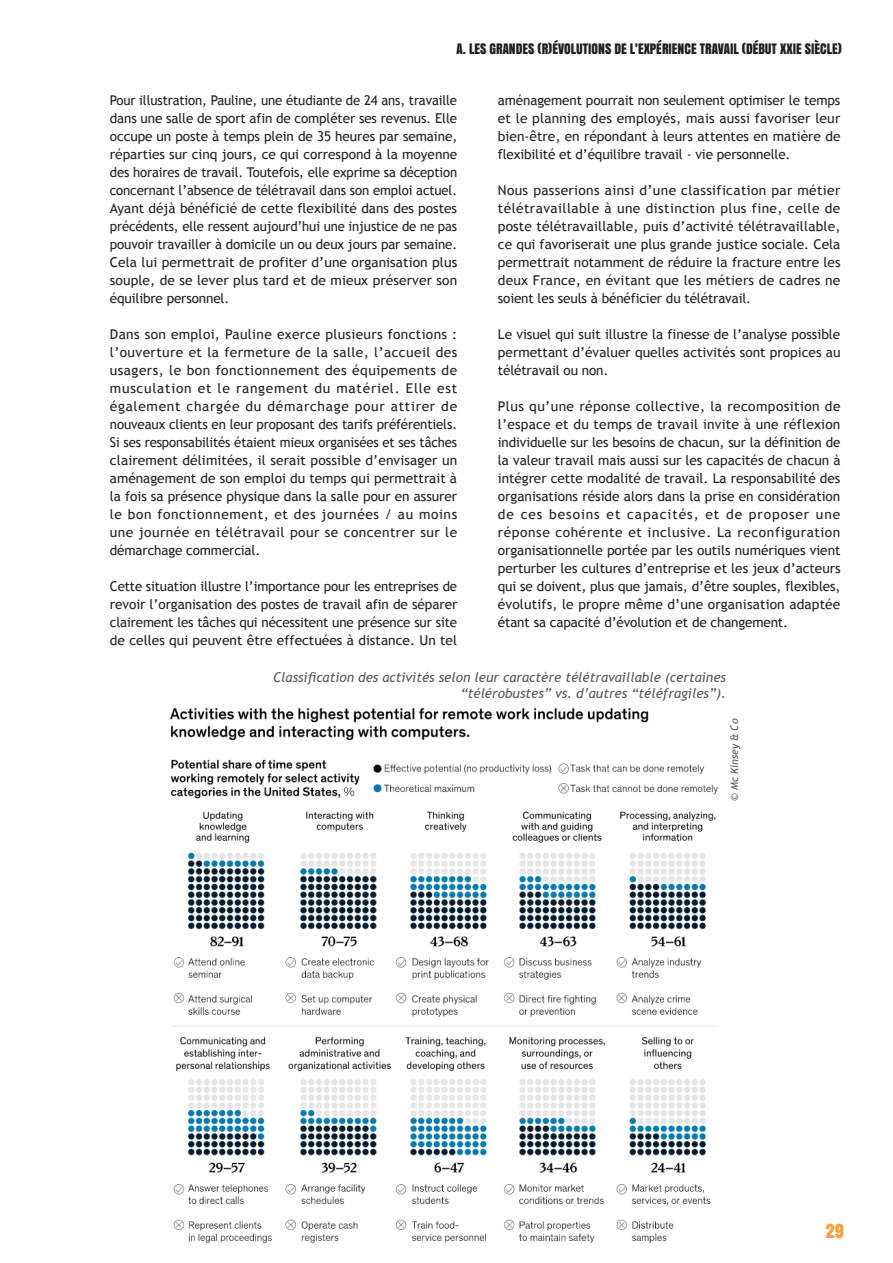
<style>
.page{position:relative;width:893px;height:1263px;background:#fff}
.page>*{position:absolute;margin:0;border:0;box-sizing:border-box;transform-origin:0 0}
.t1{font:18px "Anton";color:#f99f40}
.texte_de_labeur{font:13.5px/18px "Trebuchet MS";letter-spacing:-.01em;color:#231f20;text-align:justify}
.légende{font:italic 13.5px/16.2px "Trebuchet MS";color:#57585a;text-align:right}
.t2{font:13.5px "Anton";color:#231f20}
.légende-2{font:italic 10.5px "Trebuchet MS";color:#57585a}
</style>
<div class="page">
<img style="left:169px;top:707px;width:550px;height:537px">
<p class="t2" style="left:457px;top:38px;width:387px">A. LES GRANDES (R)ÉVOLUTIONS DE L’EXPÉRIENCE TRAVAIL (DÉBUT XXIE SIÈCLE)</p>
<p class="texte_de_labeur" style="left:110px;top:91px;width:349px">Pour illustration, Pauline, une étudiante de 24 ans, travaille dans une salle de sport afin de compléter ses revenus. Elle occupe un poste à temps plein de 35 heures par semaine, réparties sur cinq jours, ce qui correspond à la moyenne des horaires de travail. Toutefois, elle exprime sa déception concernant l’absence de télétravail dans son emploi actuel.<br>Ayant déjà bénéficié de cette flexibilité dans des postes précédents, elle ressent aujourd’hui une injustice de ne pas pouvoir travailler à domicile un ou deux jours par semaine.<br>Cela lui permettrait de profiter d’une organisation plus souple, de se lever plus tard et de mieux préserver son équilibre personnel.</p>
<p class="texte_de_labeur" style="left:110px;top:325px;width:349px">Dans son emploi, Pauline exerce plusieurs fonctions : l’ouverture et la fermeture de la salle, l’accueil des usagers, le bon fonctionnement des équipements de musculation et le rangement du matériel. Elle est également chargée du démarchage pour attirer de nouveaux clients en leur proposant des tarifs préférentiels.<br>Si ses responsabilités étaient mieux organisées et ses tâches clairement délimitées, il serait possible d’envisager un aménagement de son emploi du temps qui permettrait à la fois sa présence physique dans la salle pour en assurer le bon fonctionnement, et des journées / au moins une journée en télétravail pour se concentrer sur le démarchage commercial.</p>
<p class="texte_de_labeur" style="left:110px;top:577px;width:349px">Cette situation illustre l’importance pour les entreprises de revoir l’organisation des postes de travail afin de séparer clairement les tâches qui nécessitent une présence sur site de celles qui peuvent être effectuées à distance. Un tel</p>
<p class="texte_de_labeur" style="left:498px;top:91px;width:344px">aménagement pourrait non seulement optimiser le temps et le planning des employés, mais aussi favoriser leur bien-être, en répondant à leurs attentes en matière de flexibilité et d’équilibre travail - vie personnelle.</p>
<p class="texte_de_labeur" style="left:498px;top:181px;width:344px">Nous passerions ainsi d’une classification par métier télétravaillable à une distinction plus fine, celle de poste télétravaillable, puis d’activité télétravaillable, ce qui favoriserait une plus grande justice sociale. Cela permettrait notamment de réduire la fracture entre les deux France, en évitant que les métiers de cadres ne soient les seuls à bénéficier du télétravail.</p>
<p class="texte_de_labeur" style="left:498px;top:325px;width:344px">Le visuel qui suit illustre la finesse de l’analyse possible permettant d’évaluer quelles activités sont propices au télétravail ou non.</p>
<p class="texte_de_labeur" style="left:498px;top:397px;width:344px">Plus qu’une réponse collective, la recomposition de l’espace et du temps de travail invite à une réflexion individuelle sur les besoins de chacun, sur la définition de la valeur travail mais aussi sur les capacités de chacun à intégrer cette modalité de travail. La responsabilité des organisations réside alors dans la prise en considération de ces besoins et capacités, et de proposer une réponse cohérente et inclusive. La reconfiguration organisationnelle portée par les outils numériques vient perturber les cultures d’entreprise et les jeux d’acteurs qui se doivent, plus que jamais, d’être souples, flexibles, évolutifs, le propre même d’une organisation adaptée étant sa capacité d’évolution et de changement.</p>
<p class="légende" style="left:273px;top:669px;width:454px">Classification des activités selon leur caractère télétravaillable (certaines “télérobustes” vs. d’autres “téléfragiles”).</p>
<p class="légende-2" style="left:728px;top:801px;width:84px;rotate:-90deg">© Mc Kinsey &amp; Co</p>
<h1 class="t1" style="left:826px;top:1216px;width:20px">29</h1>
</div>
